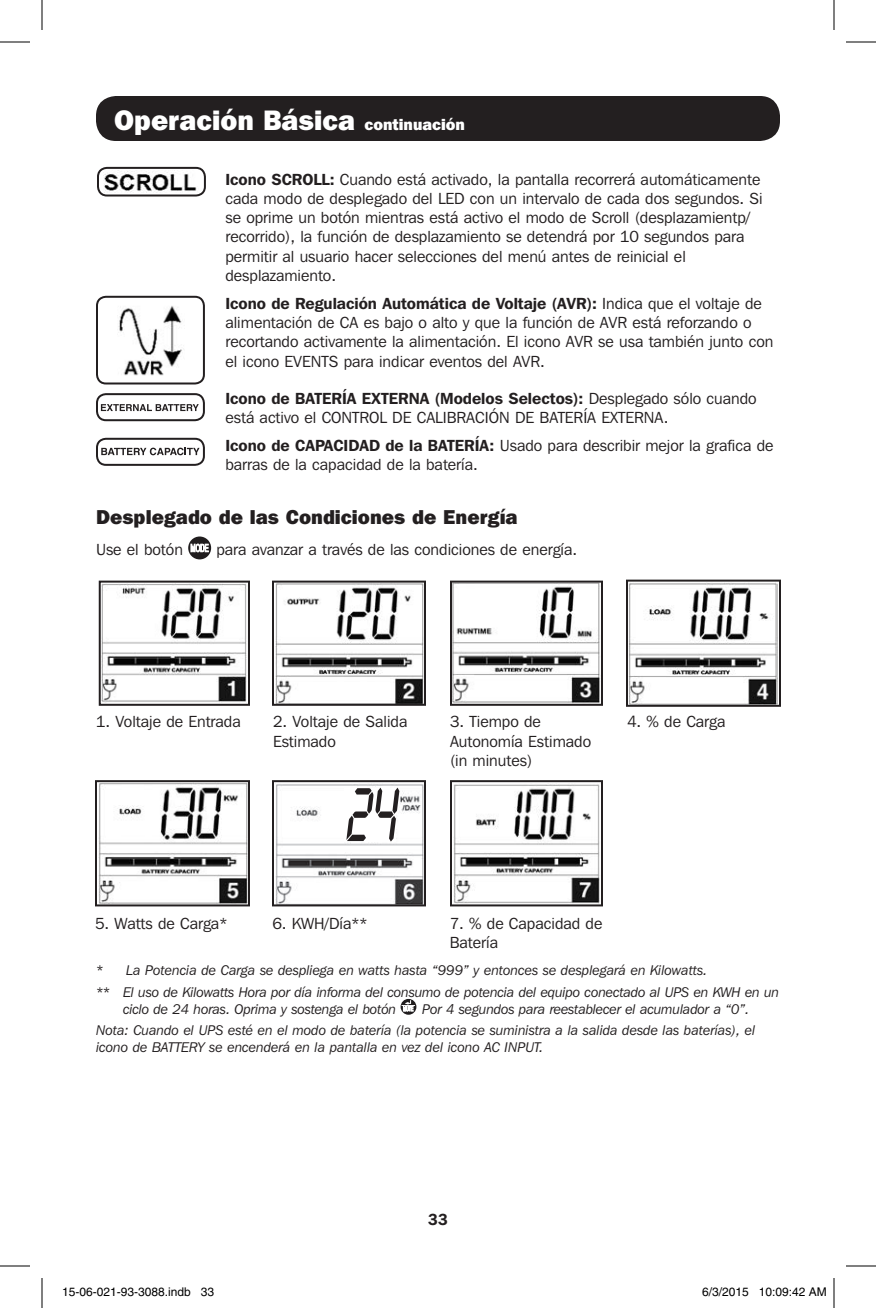
<style>
.page{position:relative;width:876px;height:1308px;background:#fff}
.page>*{position:absolute;margin:0;border:0;box-sizing:border-box;transform-origin:0 0}
.t1{font:800 28px "Franklin Gothic IT Cby BT";color:#fff}
.t2{font:800 20px "Franklin Gothic IT Cby BT";color:#231f20}
.t3{font:16px/19.2px "Franklin Gothic IT Cby BT";color:#231f20}
.t4{font:600 16px "Franklin Gothic IT Cby BT";color:#231f20}
.t5{font:italic 14px/21.8px "Franklin Gothic IT Cby BT";color:#231f20}
.t6{font:12px "Helvetica";color:#000}
.s1{font-size:16px}
.s2{font-weight:600}
</style>
<div class="page">
<img style="left:103px;top:171px;width:94px;height:22px">
<div style="left:97px;top:167px;width:109px;height:30px;border:2px solid #231f20;border-radius:9px"></div>
<img style="left:118px;top:306px;width:64px;height:70px">
<div style="left:96px;top:296px;width:109px;height:89px;border:2px solid #231f20;border-radius:9px"></div>
<svg style="left:101px;top:404px;width:98px;height:7px"></svg>
<div style="left:96px;top:393px;width:109px;height:28px;border:2px solid #231f20;border-radius:9px"></div>
<svg style="left:101px;top:448px;width:99px;height:7px"></svg>
<div style="left:96px;top:438px;width:109px;height:28px;border:2px solid #231f20;border-radius:9px"></div>
<img style="left:102px;top:584px;width:145px;height:119px">
<div style="left:99px;top:581px;width:151px;height:125px;border:2px solid #231f20"></div>
<img style="left:275px;top:584px;width:148px;height:119px">
<div style="left:272px;top:581px;width:154px;height:125px;border:2px solid #231f20"></div>
<img style="left:453px;top:584px;width:147px;height:119px">
<div style="left:450px;top:581px;width:153px;height:125px;border:2px solid #231f20"></div>
<img style="left:629px;top:583px;width:149px;height:121px">
<div style="left:626px;top:580px;width:155px;height:127px;border:2px solid #231f20"></div>
<img style="left:99px;top:783px;width:148px;height:120px">
<div style="left:95px;top:780px;width:155px;height:126px;border:2px solid #231f20"></div>
<img style="left:275px;top:783px;width:148px;height:120px">
<div style="left:344px;top:788px;width:52px;height:54px;background:#fff"></div>
<svg style="left:346px;top:788px;width:53px;height:54px"></svg>
<div style="left:272px;top:780px;width:154px;height:126px;border:2px solid #231f20"></div>
<img style="left:453px;top:784px;width:147px;height:119px">
<div style="left:450px;top:780px;width:153px;height:126px;border:2px solid #231f20"></div>
<div style="left:96px;top:96px;width:684px;height:45px;background:#231f20;border-radius:20px"></div>
<div style="left:188px;top:537px;width:23px;height:22px;background:#201d1e;border-radius:50%"></div>
<svg style="left:190px;top:543px;width:19px;height:10px"></svg>
<svg style="left:401px;top:999px;width:15px;height:16px"></svg>
<svg style="left:402px;top:1001px;width:13px;height:11px"></svg>
<hr style="left:0;top:42px;width:30px;height:1px;background:#000">
<hr style="left:846px;top:42px;width:30px;height:1px;background:#000">
<hr style="left:0;top:1266px;width:30px;height:1px;background:#000">
<hr style="left:846px;top:1266px;width:30px;height:1px;background:#000">
<hr style="left:42px;top:0;width:1px;height:30px;background:#000">
<hr style="left:42px;top:1278px;width:1px;height:30px;background:#000">
<hr style="left:834px;top:0;width:1px;height:30px;background:#000">
<hr style="left:834px;top:1278px;width:1px;height:30px;background:#000">
<h1 class="t1" style="left:114px;top:102px;width:352px">Operación Básica <span class="s1">continuación</span></h1>
<p class="t3" style="left:225px;top:169px;width:539px"><span class="s2">Icono SCROLL:</span> Cuando está activado, la pantalla recorrerá automáticamente cada modo de desplegado del LED con un intervalo de cada dos segundos. Si se oprime un botón mientras está activo el modo de Scroll (desplazamientp/ recorrido), la función de desplazamiento se detendrá por 10 segundos para permitir al usuario hacer selecciones del menú antes de reinicial el desplazamiento.</p>
<p class="t3" style="left:225px;top:294px;width:549px"><span class="s2">Icono de Regulación Automática de Voltaje (AVR):</span> Indica que el voltaje de alimentación de CA es bajo o alto y que la función de AVR está reforzando o recortando activamente la alimentación. El icono AVR se usa también junto con el icono EVENTS para indicar eventos del AVR.</p>
<p class="t3" style="left:225px;top:388px;width:533px"><span class="s2">Icono de BATERÍA EXTERNA (Modelos Selectos):</span> Desplegado sólo cuando está activo el CONTROL DE CALIBRACIÓN DE BATERÍA EXTERNA.</p>
<p class="t3" style="left:225px;top:436px;width:550px"><span class="s2">Icono de CAPACIDAD de la BATERÍA:</span> Usado para describir mejor la grafica de barras de la capacidad de la batería.</p>
<p class="t2" style="left:96px;top:504px;width:423px">Desplegado de las Condiciones de Energía</p>
<p class="t3" style="left:96px;top:540px;width:88px">Use el botón</p>
<p class="t3" style="left:216px;top:540px;width:362px">para avanzar a través de las condiciones de energía.</p>
<p class="t3" style="left:96px;top:712px;width:146px">1. Voltaje de Entrada</p>
<p class="t3" style="left:273px;top:712px;width:136px">2. Voltaje de Salida<br>Estimado</p>
<p class="t3" style="left:450px;top:712px;width:143px">3. Tiempo de<br>Autonomía Estimado (in minutes)</p>
<p class="t3" style="left:627px;top:712px;width:100px">4. % de Carga</p>
<p class="t3" style="left:95px;top:914px;width:134px">5. Watts de Carga*</p>
<p class="t3" style="left:272px;top:914px;width:97px">6. KWH/Día**</p>
<p class="t3" style="left:450px;top:914px;width:154px">7. % de Capacidad de<br>Batería</p>
<p class="t5" style="left:96px;top:959px;width:685px">* La Potencia de Carga se despliega en watts hasta “999” y entonces se desplegará en Kilowatts.<br>** El uso de Kilowatts Hora por día informa del consumo de potencia del equipo conectado al UPS en KWH en un</p>
<p class="t5" style="left:123px;top:998px;width:275px">ciclo de 24 horas. Oprima y sostenga el botón</p>
<p class="t5" style="left:96px;top:998px;width:661px;text-indent:326px">Por 4 segundos para reestablecer el acumulador a “0”.<br>Nota: Cuando el UPS esté en el modo de batería (la potencia se suministra a la salida desde las baterías), el</p>
<p class="t5" style="left:96px;top:1036px;width:449px">icono de BATTERY se encenderá en la pantalla en vez del icono AC INPUT.</p>
<p class="t4" style="left:428px;top:1209px;width:21px">33</p>
<p class="t6" style="left:62px;top:1285px;width:154px">15-06-021-93-3088.indb 33</p>
<p class="t6" style="left:702px;top:1285px;width:126px">6/3/2015 10:09:42 AM</p>
</div>
